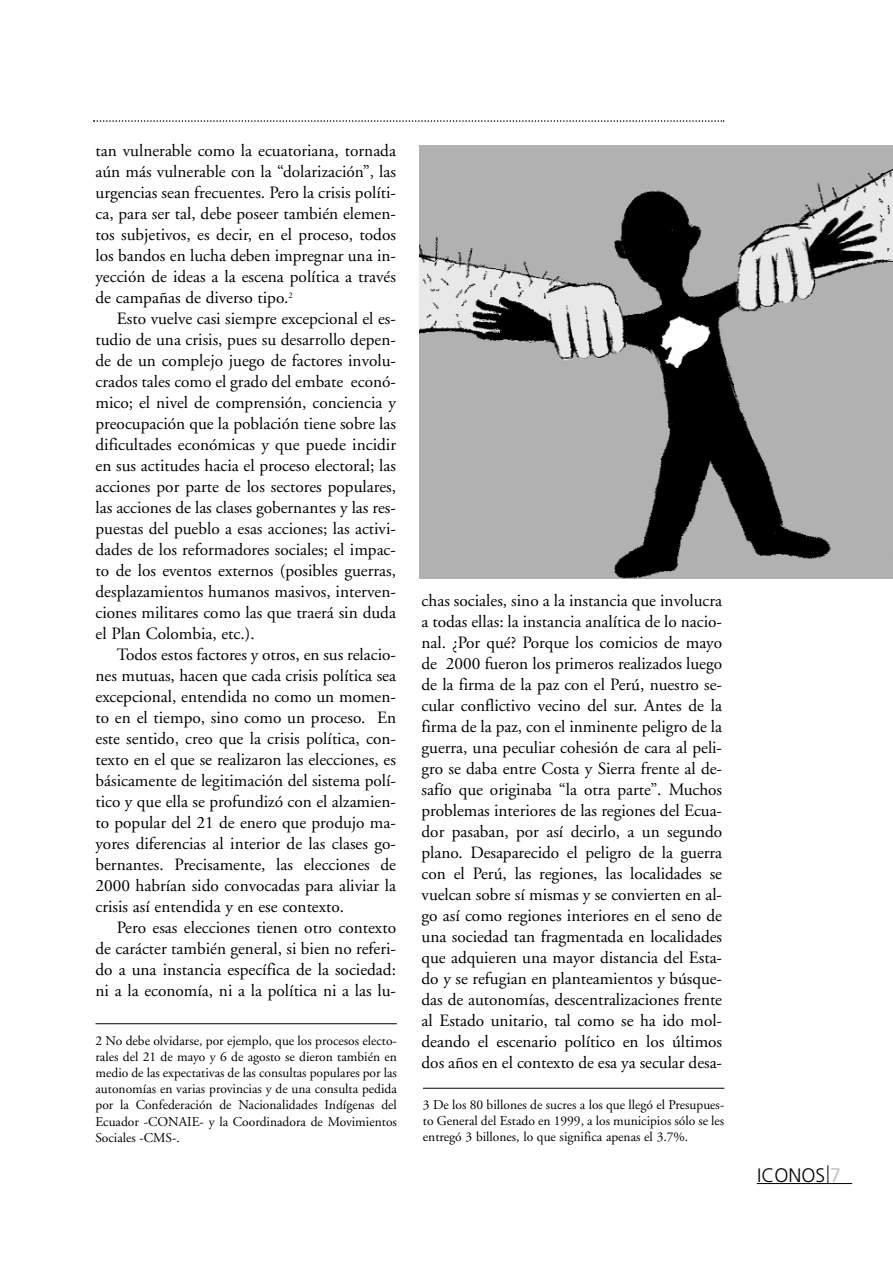
<style>
.page{position:relative;width:893px;height:1263px;background:#fff}
.page>*{position:absolute;margin:0;border:0;box-sizing:border-box;transform-origin:0 0}
.t1{font:300 19.5px "Frutiger";color:#000}
.t2{font:17.25px/21px "Adobe Garamond";color:#000;text-align:justify}
.t3{font:13.5px/16.2px "Adobe Garamond";color:#000;text-align:justify}
.s1{color:#b3b3b3}
</style>
<div class="page">
<hr style="left:756px;top:1183px;width:96px;height:1px;background:#000">
<svg style="left:827px;top:1165px;width:1px;height:18px"></svg>
<svg style="left:93px;top:120px;width:631px;height:2px"></svg>
<hr style="left:95px;top:1023px;width:302px;height:1px;background:#000">
<hr style="left:423px;top:1088px;width:301px;height:1px;background:#000">
<img style="left:419px;top:145px;width:473px;height:433px">
<p class="t2" style="left:95px;top:142px;width:302px">tan vulnerable como la ecuatoriana, tornada aún más vulnerable con la “dolarización”, las urgencias sean frecuentes. Pero la crisis políti&shy;ca, para ser tal, debe poseer también elemen&shy;tos subjetivos, es decir, en el proceso, todos los bandos en lucha deben impregnar una in&shy;yección de ideas a la escena política a través de campañas de diverso tipo.<sup>2</sup></p>
<p class="t2" style="left:95px;top:310px;width:302px;text-indent:21px">Esto vuelve casi siempre excepcional el es&shy;tudio de una crisis, pues su desarrollo depen&shy;de de un complejo juego de factores involu&shy;crados tales como el grado del embate econó&shy;mico; el nivel de comprensión, conciencia y preocupación que la población tiene sobre las dificultades económicas y que puede incidir en sus actitudes hacia el proceso electoral; las acciones por parte de los sectores populares, las acciones de las clases gobernantes y las res&shy;puestas del pueblo a esas acciones; las activi&shy;dades de los reformadores sociales; el impac&shy;to de los eventos externos (posibles guerras, desplazamientos humanos masivos, interven&shy;ciones militares como las que traerá sin duda el Plan Colombia, etc.).</p>
<p class="t2" style="left:95px;top:646px;width:302px;text-indent:21px">Todos estos factores y otros, en sus relacio&shy;nes mutuas, hacen que cada crisis política sea excepcional, entendida no como un momen&shy;to en el tiempo, sino como un proceso. En este sentido, creo que la crisis política, con&shy;texto en el que se realizaron las elecciones, es básicamente de legitimación del sistema polí&shy;tico y que ella se profundizó con el alzamien&shy;to popular del 21 de enero que produjo ma&shy;yores diferencias al interior de las clases go&shy;bernantes. Precisamente, las elecciones de 2000 habrían sido convocadas para aliviar la crisis así entendida y en ese contexto.</p>
<p class="t2" style="left:95px;top:919px;width:302px;text-indent:21px">Pero esas elecciones tienen otro contexto de carácter también general, si bien no referi&shy;do a una instancia específica de la sociedad: ni a la economía, ni a la política ni a las lu-</p>
<p class="t3" style="left:95px;top:1033px;width:303px">2 No debe olvidarse, por ejemplo, que los procesos electo&shy;rales del 21 de mayo y 6 de agosto se dieron también en medio de las expectativas de las consultas populares por las autonomías en varias provincias y de una consulta pedida por la Confederación de Nacionalidades Indígenas del Ecuador -CONAIE- y la Coordinadora de Movimientos Sociales -CMS-.</p>
<p class="t2" style="left:421px;top:591px;width:302px">chas sociales, sino a la instancia que involucra a todas ellas: la instancia analítica de lo nacio&shy;nal. ¿Por qué? Porque los comicios de mayo de 2000 fueron los primeros realizados luego de la firma de la paz con el Perú, nuestro se&shy;cular conflictivo vecino del sur. Antes de la firma de la paz, con el inminente peligro de la guerra, una peculiar cohesión de cara al peli&shy;gro se daba entre Costa y Sierra frente al de&shy;safío que originaba “la otra parte”. Muchos problemas interiores de las regiones del Ecua&shy;dor pasaban, por así decirlo, a un segundo plano. Desaparecido el peligro de la guerra con el Perú, las regiones, las localidades se vuelcan sobre sí mismas y se convierten en al&shy;go así como regiones interiores en el seno de una sociedad tan fragmentada en localidades que adquieren una mayor distancia del Esta&shy;do y se refugian en planteamientos y búsque&shy;das de autonomías, descentralizaciones frente al Estado unitario, tal como se ha ido mol&shy;deando el escenario político en los últimos dos años en el contexto de esa ya secular desa-</p>
<p class="t3" style="left:423px;top:1098px;width:303px">3 De los 80 billones de sucres a los que llegó el Presupues&shy;to General del Estado en 1999, a los municipios sólo se les entregó 3 billones, lo que significa apenas el 3.7%.</p>
<p class="t1" style="left:757px;top:1167px;width:85px">ICONOS <span class="s1">7</span></p>
</div>
